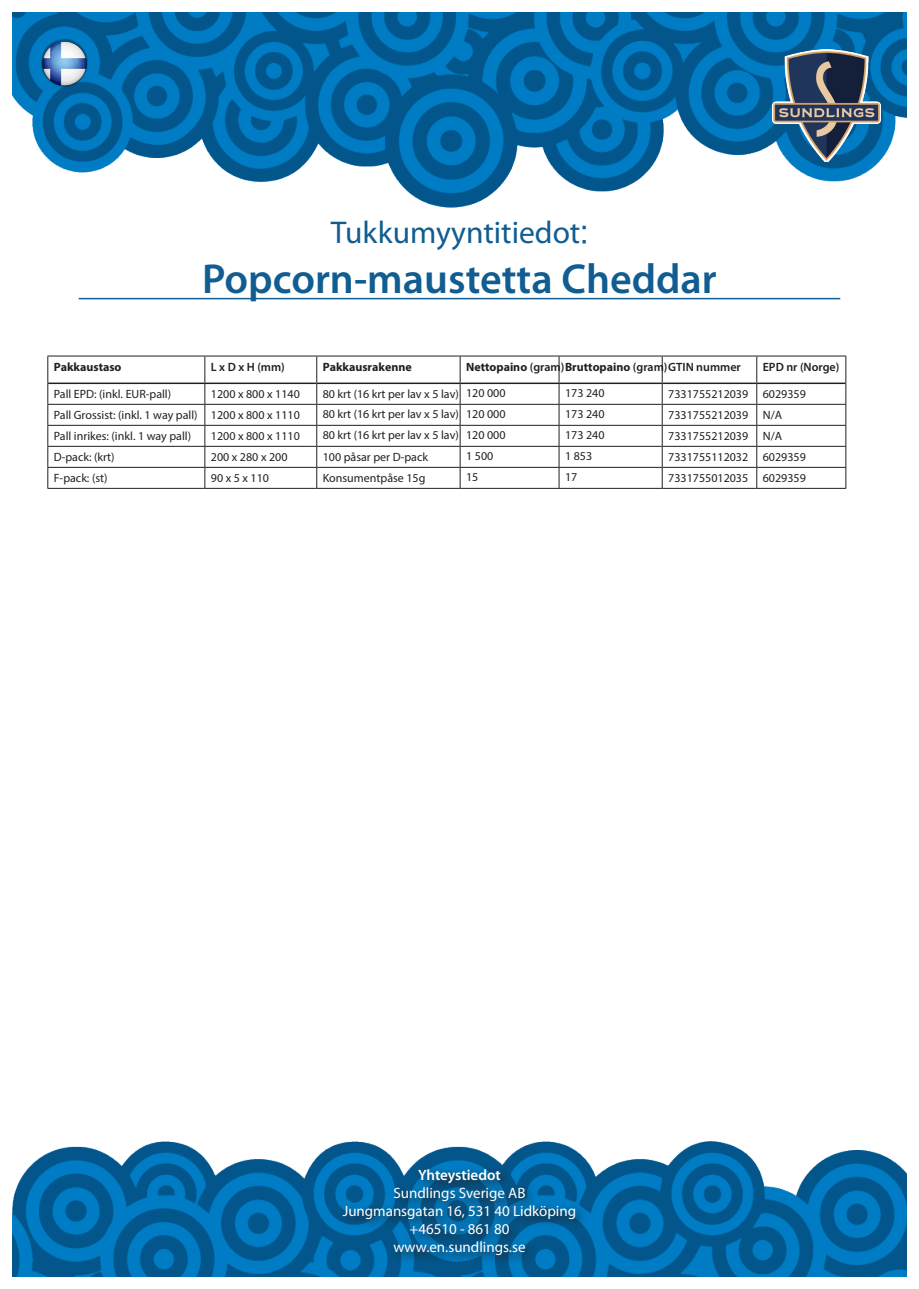
<style>
.page{position:relative;width:919px;height:1289px;background:#fff}
.page>*{position:absolute;margin:0;border:0;box-sizing:border-box;transform-origin:0 0}
.t1{font:600 42px "Myriad Pro";color:#115d91}
.t2{font:31.5px "Myriad Pro";color:#115d91}
.t3{font:15px "Myriad Pro";color:#fff}
.t4{font:600 15px "Myriad Pro";color:#fff}
.t5{font:12px "Myriad Pro";color:#231f20}
.t6{font:600 12px "Myriad Pro";color:#231f20}
.t7{font:700 12px "Myriad Pro";color:#231f20}
.s1{font-family:"Oxygen"}
.s2{font-weight:700}
</style>
<div class="page">
<hr style="left:79px;top:298px;width:761px;height:1px;background:#115d91">
<img style="left:13px;top:1141px;width:893px;height:135px">
<img style="left:13px;top:12px;width:893px;height:196px">
<img style="left:772px;top:49px;width:108px;height:112px">
<img style="left:38px;top:38px;width:52px;height:52px">
<svg style="left:337px;top:1164px;width:250px;height:103px;background:#04629b"></svg>
<hr style="left:47px;top:355px;width:158px;height:1px;background:#231f20">
<hr style="left:205px;top:355px;width:112px;height:1px;background:#231f20">
<hr style="left:317px;top:355px;width:143px;height:1px;background:#231f20">
<hr style="left:460px;top:355px;width:99px;height:1px;background:#231f20">
<hr style="left:559px;top:355px;width:103px;height:1px;background:#231f20">
<hr style="left:662px;top:355px;width:94px;height:1px;background:#231f20">
<hr style="left:756px;top:355px;width:90px;height:1px;background:#231f20">
<hr style="left:47px;top:404px;width:158px;height:1px;background:#231f20">
<hr style="left:205px;top:404px;width:112px;height:1px;background:#231f20">
<hr style="left:317px;top:404px;width:143px;height:1px;background:#231f20">
<hr style="left:460px;top:404px;width:99px;height:1px;background:#231f20">
<hr style="left:559px;top:404px;width:103px;height:1px;background:#231f20">
<hr style="left:662px;top:404px;width:94px;height:1px;background:#231f20">
<hr style="left:756px;top:404px;width:90px;height:1px;background:#231f20">
<hr style="left:47px;top:425px;width:158px;height:1px;background:#231f20">
<hr style="left:205px;top:425px;width:112px;height:1px;background:#231f20">
<hr style="left:317px;top:425px;width:143px;height:1px;background:#231f20">
<hr style="left:460px;top:425px;width:99px;height:1px;background:#231f20">
<hr style="left:559px;top:425px;width:103px;height:1px;background:#231f20">
<hr style="left:662px;top:425px;width:94px;height:1px;background:#231f20">
<hr style="left:756px;top:425px;width:90px;height:1px;background:#231f20">
<hr style="left:47px;top:446px;width:158px;height:1px;background:#231f20">
<hr style="left:205px;top:446px;width:112px;height:1px;background:#231f20">
<hr style="left:317px;top:446px;width:143px;height:1px;background:#231f20">
<hr style="left:460px;top:446px;width:99px;height:1px;background:#231f20">
<hr style="left:559px;top:446px;width:103px;height:1px;background:#231f20">
<hr style="left:662px;top:446px;width:94px;height:1px;background:#231f20">
<hr style="left:756px;top:446px;width:90px;height:1px;background:#231f20">
<hr style="left:47px;top:467px;width:158px;height:1px;background:#231f20">
<svg style="left:47px;top:356px;width:1px;height:132px"></svg>
<hr style="left:205px;top:467px;width:112px;height:1px;background:#231f20">
<svg style="left:204px;top:356px;width:1px;height:132px"></svg>
<hr style="left:317px;top:467px;width:143px;height:1px;background:#231f20">
<svg style="left:316px;top:356px;width:1px;height:132px"></svg>
<hr style="left:460px;top:467px;width:99px;height:1px;background:#231f20">
<svg style="left:459px;top:356px;width:1px;height:132px"></svg>
<hr style="left:559px;top:467px;width:103px;height:1px;background:#231f20">
<svg style="left:558px;top:356px;width:1px;height:132px"></svg>
<hr style="left:662px;top:467px;width:94px;height:1px;background:#231f20">
<svg style="left:661px;top:356px;width:1px;height:132px"></svg>
<hr style="left:756px;top:467px;width:90px;height:1px;background:#231f20">
<svg style="left:756px;top:356px;width:1px;height:132px"></svg>
<svg style="left:845px;top:356px;width:1px;height:132px"></svg>
<hr style="left:47px;top:488px;width:158px;height:1px;background:#231f20">
<hr style="left:205px;top:488px;width:112px;height:1px;background:#231f20">
<hr style="left:317px;top:488px;width:143px;height:1px;background:#231f20">
<hr style="left:460px;top:488px;width:99px;height:1px;background:#231f20">
<hr style="left:559px;top:488px;width:103px;height:1px;background:#231f20">
<hr style="left:662px;top:488px;width:94px;height:1px;background:#231f20">
<hr style="left:756px;top:488px;width:90px;height:1px;background:#231f20">
<hr style="left:48px;top:382px;width:157px;height:2px;background:#231f20">
<hr style="left:205px;top:382px;width:112px;height:2px;background:#231f20">
<hr style="left:317px;top:382px;width:143px;height:2px;background:#231f20">
<hr style="left:460px;top:382px;width:99px;height:2px;background:#231f20">
<hr style="left:559px;top:382px;width:103px;height:2px;background:#231f20">
<hr style="left:662px;top:382px;width:94px;height:2px;background:#231f20">
<hr style="left:756px;top:382px;width:89px;height:2px;background:#231f20">
<p class="t2" style="left:331px;top:213px;width:258px">Tukkumyyntitiedot<span class="s1">:</span></p>
<p class="t1" style="left:202px;top:252px;width:516px">Popcorn-maustetta Cheddar</p>
<p class="t7" style="left:54px;top:358px;width:69px">Pakkaustaso</p>
<p class="t6" style="left:211px;top:359px;width:76px">L x D x H (mm)</p>
<p class="t7" style="left:323px;top:358px;width:90px">Pakkausrakenne</p>
<p class="t6" style="left:466px;top:359px;width:276px"><span class="s2">Nettopaino</span> (gram)<span class="s2">Bruttopaino</span> (gram)GTIN nummer</p>
<p class="t6" style="left:762px;top:359px;width:78px">EPD nr (Norge)</p>
<p class="t5" style="left:54px;top:387px;width:119px">Pall EPD: (inkl. EUR-pall)</p>
<p class="t5" style="left:211px;top:386px;width:91px">1200 x 800 x 1140</p>
<p class="t5" style="left:323px;top:386px;width:184px">80 krt (16 krt per lav x 5 lav) 120 000</p>
<p class="t5" style="left:565px;top:386px;width:41px">173 240</p>
<p class="t5" style="left:668px;top:386px;width:139px">7331755212039 6029359</p>
<p class="t5" style="left:54px;top:408px;width:247px">Pall Grossist: (inkl. 1 way pall) 1200 x 800 x 1110</p>
<p class="t5" style="left:323px;top:407px;width:184px">80 krt (16 krt per lav x 5 lav) 120 000</p>
<p class="t5" style="left:565px;top:407px;width:41px">173 240</p>
<p class="t5" style="left:668px;top:407px;width:115px">7331755212039 N/A</p>
<p class="t5" style="left:54px;top:429px;width:139px">Pall inrikes: (inkl. 1 way pall)</p>
<p class="t5" style="left:211px;top:428px;width:91px">1200 x 800 x 1110</p>
<p class="t5" style="left:323px;top:428px;width:184px">80 krt (16 krt per lav x 5 lav) 120 000</p>
<p class="t5" style="left:565px;top:428px;width:41px">173 240</p>
<p class="t5" style="left:668px;top:428px;width:115px">7331755212039 N/A</p>
<p class="t5" style="left:54px;top:450px;width:62px">D-pack: (krt)</p>
<p class="t5" style="left:211px;top:449px;width:78px">200 x 280 x 200</p>
<p class="t5" style="left:323px;top:449px;width:107px">100 påsar per D-pack</p>
<p class="t5" style="left:466px;top:449px;width:29px">1 500</p>
<p class="t5" style="left:565px;top:449px;width:29px">1 853</p>
<p class="t5" style="left:668px;top:449px;width:139px">7331755112032 6029359</p>
<p class="t5" style="left:54px;top:471px;width:55px">F-pack: (st)</p>
<p class="t5" style="left:211px;top:471px;width:60px">90 x 5 x 110</p>
<p class="t5" style="left:323px;top:470px;width:104px">Konsumentpåse 15g</p>
<p class="t5" style="left:466px;top:470px;width:14px">15</p>
<p class="t5" style="left:565px;top:470px;width:14px">17</p>
<p class="t5" style="left:668px;top:470px;width:139px">7331755012035 6029359</p>
<p class="t4" style="left:418px;top:1165px;width:84px">Yhteystiedot</p>
<p class="t3" style="left:393px;top:1184px;width:134px">Sundlings Sverige AB</p>
<p class="t3" style="left:343px;top:1202px;width:235px">Jungmansgatan 16, 531 40 Lidköping</p>
<p class="t3" style="left:409px;top:1220px;width:102px">+46510 - 861 80</p>
<p class="t3" style="left:393px;top:1238px;width:134px">www.en.sundlings.se</p>
</div>
